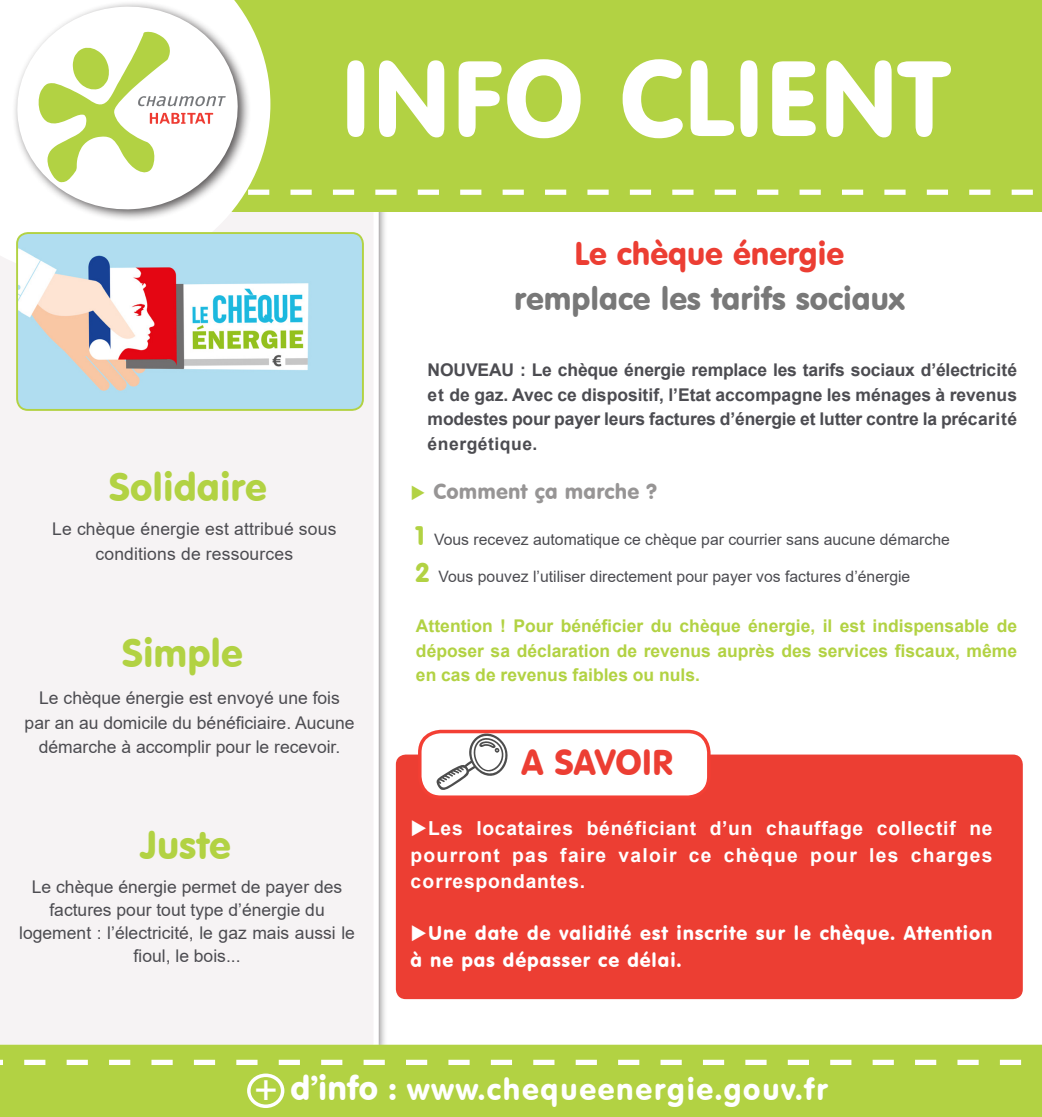
<style>
.page{position:relative;width:1042px;height:1117px;background:#fff}
.page>*{position:absolute;margin:0;border:0;box-sizing:border-box;transform-origin:0 0}
.t1{font:105px "VAG Rounded BT";letter-spacing:.01em;color:#fff}
.t2{font:38.5px "VAG Rounded BT";color:#b2d243}
.t3{font:35px "VAG Rounded BT";color:#ec3e33}
.t4{font:31.5px "VAG Rounded BT";color:#787878}
.t5{font:31.5px "VAG Rounded BT";color:#ec3e33}
.t6{font:29.75px "VAG Rounded BT";letter-spacing:.06em;color:#fff}
.t7{font:21px "VAG Rounded BT";letter-spacing:.01em;color:#979595}
.t8{font:700 19.25px/26.2px "Arial";letter-spacing:.07em;color:#fff;text-align:justify}
.t9{font:19.25px/26.2px "VAG Rounded BT";letter-spacing:.05em;color:#fff}
.t10{font:17.5px/24.5px "Arial";color:#4c4c51;text-align:center}
.t11{font:700 17.5px/24.5px "Arial";letter-spacing:-.01em;color:#4c4c51;text-align:justify}
.t12{font:700 17.5px/24.5px "Arial";color:#b2d243;text-align:justify}
.t13{font:15.75px "Arial";color:#4c4c51}
.s1{color:#b2d243}
.s2{font-family:"VAG Rounded BT";font-size:26.25px;color:#b2d243}
.s3{font-size:33.25px}
</style>
<div class="page">
<div style="left:0;top:185px;width:388px;height:874px;background:#231f20;opacity:.75"></div>
<div style="left:0;top:212px;width:379px;height:832px;background:#f6f3f4"></div>
<div style="left:0;top:1044px;width:1042px;height:72px;background:#b2d243"></div>
<div style="left:396px;top:754px;width:627px;height:244px;background:#ec3e33;border-radius:10px"></div>
<div style="left:420px;top:731px;width:289px;height:66px;background:#fff;border-radius:21px"></div>
<div style="left:418px;top:729px;width:292px;height:69px;border:4px solid #f33f34;border-radius:21px"></div>
<svg style="left:436px;top:731px;width:73px;height:59px"></svg>
<div style="left:0;top:0;width:1042px;height:212px;background:#b2d243"></div>
<svg style="left:0;top:0;width:270px;height:278px;fill:#fff"></svg>
<div style="left:12px;top:1px;width:239px;height:221px;background:#231f20;opacity:.75"></div>
<svg style="left:14px;top:3px;width:227px;height:210px;background:#f4f4f3"></svg>
<svg style="left:38px;top:31px;width:188px;height:151px"></svg>
<img style="left:17px;top:233px;width:346px;height:177px">
<div style="left:16px;top:232px;width:348px;height:179px;border:2px solid #b2d243;border-radius:11px"></div>
<svg style="left:0;top:1059px;width:1042px;height:5px"></svg>
<svg style="left:248px;top:189px;width:785px;height:6px"></svg>
<div style="left:247px;top:1073px;width:37px;height:34px;border:4px solid #fff;border-radius:50%"></div>
<p class="t1" style="left:340px;top:32px;width:610px">INFO CLIENT</p>
<p class="t5" style="left:574px;top:233px;width:271px">Le chèque énergie</p>
<p class="t4" style="left:514px;top:279px;width:392px">remplace les tarifs sociaux</p>
<p class="t2" style="left:109px;top:463px;width:159px">Solidaire</p>
<p class="t10" style="left:52px;top:516px;width:286px">Le chèque énergie est attribué sous</p>
<p class="t10" style="left:95px;top:541px;width:199px">conditions de ressources</p>
<p class="t2" style="left:122px;top:629px;width:122px">Simple</p>
<p class="t10" style="left:25px;top:685px;width:331px">Le chèque énergie est envoyé une fois par an au domicile du bénéficiaire. Aucune démarche à accomplir pour le recevoir.</p>
<p class="t2" style="left:140px;top:820px;width:92px">Juste</p>
<p class="t10" style="left:32px;top:874px;width:312px">Le chèque énergie permet de payer des</p>
<p class="t10" style="left:49px;top:897px;width:277px">factures pour tout type d’énergie du</p>
<p class="t10" style="left:19px;top:921px;width:337px;line-height:22.8px">logement : l’électricité, le gaz mais aussi le fioul, le bois...</p>
<p class="t11" style="left:428px;top:358px;width:591px">NOUVEAU : Le chèque énergie remplace les tarifs sociaux d’électricité et de gaz. Avec ce dispositif, l’Etat accompagne les ménages à revenus modestes pour payer leurs factures d’énergie et lutter contre la précarité énergétique.</p>
<p class="t7" style="left:410px;top:477px;width:248px"><span class="s1">◆</span> Comment ça marche ?</p>
<p class="t13" style="left:416px;top:528px;width:535px"><span class="s2">1</span> Vous recevez automatique ce chèque par courrier sans aucune démarche</p>
<p class="t13" style="left:416px;top:565px;width:496px"><span class="s2">2</span> Vous pouvez l’utiliser directement pour payer vos factures d’énergie</p>
<p class="t12" style="left:416px;top:614px;width:603px">Attention ! Pour bénéficier du chèque énergie, il est indispensable de déposer sa déclaration de revenus auprès des services fiscaux, même en cas de revenus faibles ou nuls.</p>
<p class="t3" style="left:521px;top:740px;width:153px">A SAVOIR</p>
<p class="t8" style="left:410px;top:815px;width:584px">◆Les locataires bénéficiant d’un chauffage collectif ne pourront pas faire valoir ce chèque pour les charges correspondantes.</p>
<p class="t9" style="left:410px;top:919px;width:584px">◆Une date de validité est inscrite sur le chèque. Attention à ne pas dépasser ce délai.</p>
<p class="t6" style="left:252px;top:1070px;width:577px"><span class="s3">+ d’info :</span> www.chequeenergie.gouv.fr</p>
</div>
